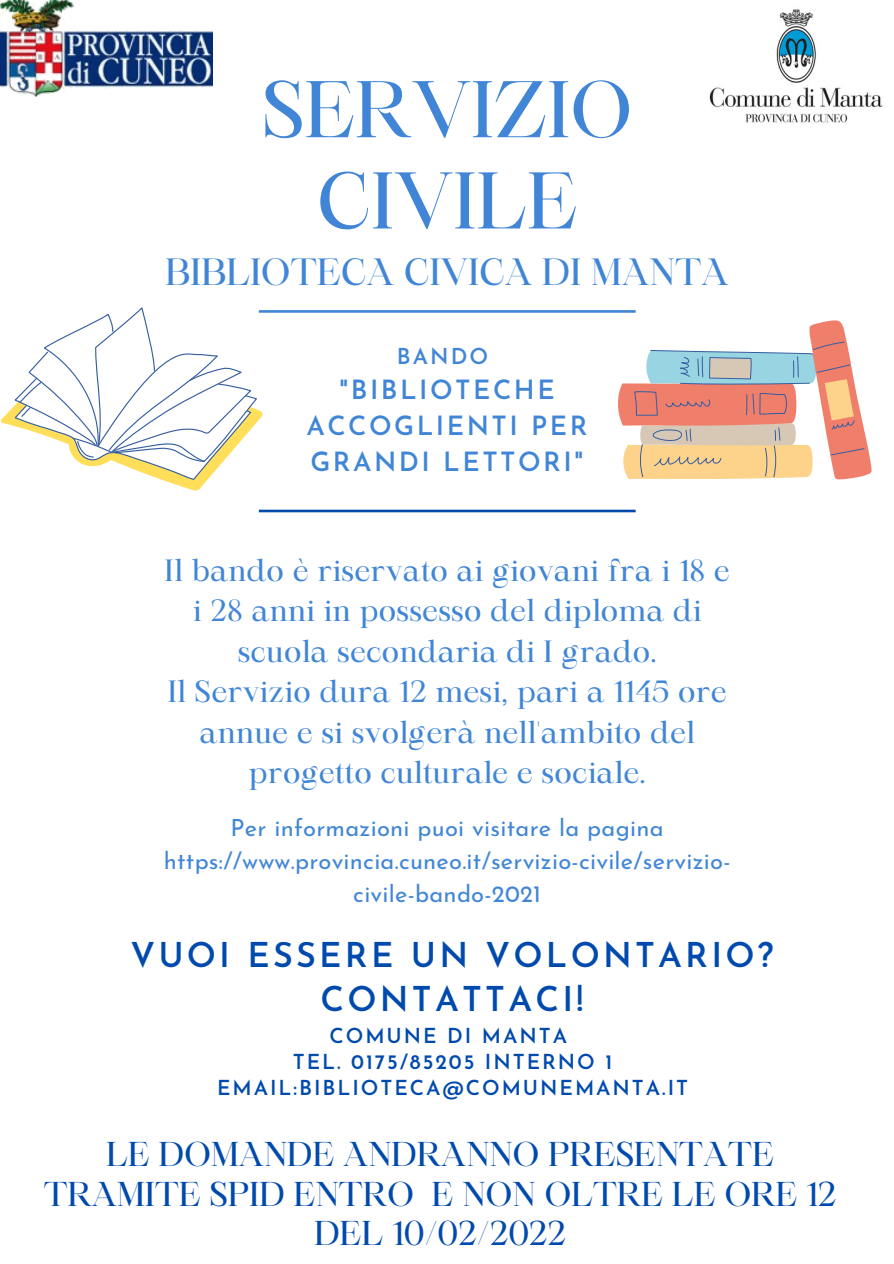
<style>
.page{position:relative;width:894px;height:1264px;background:#fff}
.page>*{position:absolute;margin:0;border:0;box-sizing:border-box;transform-origin:0 0}
.t1{font:76.95px/91.2px "Maharlika";letter-spacing:-.01em;color:#4186d6;text-align:center}
.t2{font:36.45px "Maharlika";letter-spacing:-.01em;color:#4186d6}
.t3{font:600 34.2px/44px "Josefin Sans";letter-spacing:.095em;color:#004aad;text-align:center}
.t4{font:33px/39.5px "Maharlika";letter-spacing:-.01em;color:#004aad;text-align:center}
.t5{font:29.4px/40.5px "Maharlika";letter-spacing:.01em;color:#4186d6;text-align:center}
.t6{font:600 26.4px/36px "Josefin Sans";letter-spacing:.095em;color:#4186d6;text-align:center}
.t7{font:23.7px/32.8px "Josefin Sans";letter-spacing:.01em;color:#4186d6;text-align:center}
.t8{font:600 21.9px "Josefin Sans";letter-spacing:.095em;color:#4186d6}
.t9{font:600 20.55px "Josefin Sans";letter-spacing:.095em;color:#004aad}
</style>
<div class="page">
<hr style="left:259px;top:310px;width:376px;height:3px;background:#4186d6">
<hr style="left:259px;top:509px;width:376px;height:3px;background:#004aad">
<img style="left:0;top:0;width:213px;height:97px">
<img style="left:709px;top:9px;width:174px;height:114px">
<svg style="left:0;top:307px;width:263px;height:184px"></svg>
<svg style="left:618px;top:320px;width:254px;height:159px"></svg>
<p class="t1" style="left:261px;top:71px;width:372px">SERVIZIO<br>CIVILE</p>
<p class="t2" style="left:165px;top:257px;width:565px">BIBLIOTECA CIVICA DI MANTA</p>
<p class="t8" style="left:397px;top:347px;width:93px">BANDO</p>
<p class="t6" style="left:306px;top:374px;width:282px">"BIBLIOTECHE<br>ACCOGLIENTI PER<br>GRANDI LETTORI"</p>
<p class="t5" style="left:165px;top:552px;width:566px">Il bando è riservato ai giovani fra i 18 e i 28 anni in possesso del diploma di scuola secondaria di I grado.</p>
<p class="t5" style="left:168px;top:674px;width:560px">Il Servizio dura 12 mesi, pari a 1145 ore annue e si svolgerà nell'ambito del progetto culturale e sociale.</p>
<p class="t7" style="left:164px;top:814px;width:568px">Per informazioni puoi visitare la pagina https://www.provincia.cuneo.it/servizio-civile/servizio&shy;civile-bando-2021</p>
<p class="t3" style="left:130px;top:936px;width:644px">VUOI ESSERE UN VOLONTARIO?<br>CONTATTACI!</p>
<p class="t9" style="left:329px;top:1027px;width:239px">COMUNE DI MANTA</p>
<p class="t9" style="left:293px;top:1053px;width:321px">TEL. 0175/85205 INTERNO 1</p>
<p class="t9" style="left:217px;top:1079px;width:472px">EMAIL:BIBLIOTECA@COMUNEMANTA.IT</p>
<p class="t4" style="left:43px;top:1137px;width:794px">LE DOMANDE ANDRANNO PRESENTATE<br>TRAMITE SPID ENTRO E NON OLTRE LE ORE 12<br>DEL 10/02/2022</p>
</div>
